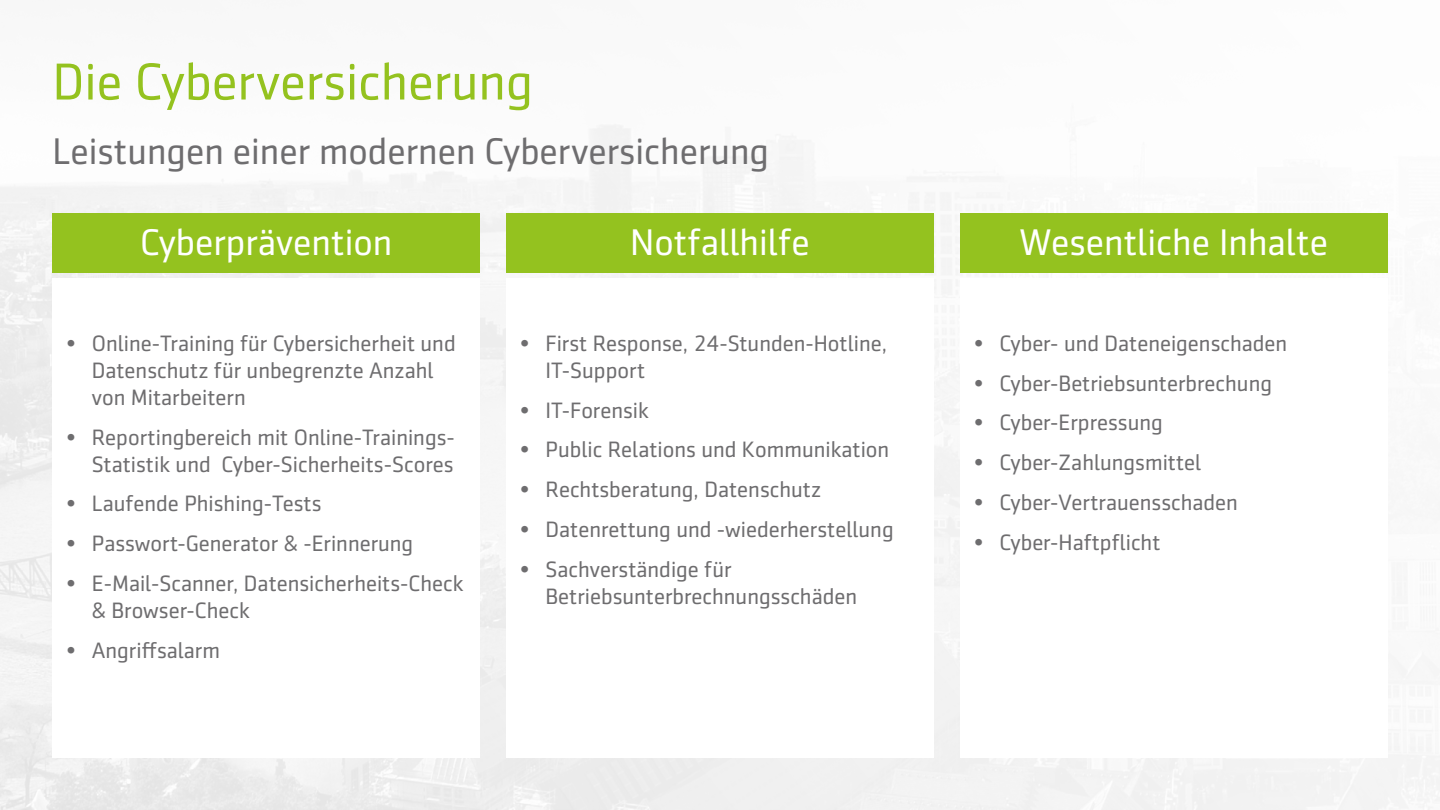
<style>
.page{position:relative;width:1440px;height:810px;background:#fff}
.page>*{position:absolute;margin:0;border:0;box-sizing:border-box;transform-origin:0 0}
.t1{font:52.5px "Sentico Sans DT";color:#94c21f}
.t2{font:37.5px "Sentico Sans DT";color:#fff}
.t3{font:37.5px "Sentico Sans DT";color:#6e6d6f}
.t4{font:22.5px/27px "Sentico Sans DT";color:#6e6d6f}
</style>
<div class="page">
<div style="left:52px;top:213px;width:428px;height:60px;background:#94c21f"></div>
<div style="left:506px;top:213px;width:428px;height:60px;background:#94c21f"></div>
<div style="left:960px;top:213px;width:428px;height:60px;background:#94c21f"></div>
<h1 class="t1" style="left:52px;top:53px;width:482px">Die Cyberversicherung</h1>
<h2 class="t3" style="left:52px;top:131px;width:718px">Leistungen einer modernen Cyberversicherung</h2>
<h2 class="t2" style="left:140px;top:221px;width:254px">Cyberprävention</h2>
<h2 class="t2" style="left:630px;top:221px;width:181px">Notfallhilfe</h2>
<h2 class="t2" style="left:1019px;top:221px;width:310px">Wesentliche Inhalte</h2>
<p class="t4" style="left:92px;top:330px;width:365px;text-indent:-26px">• Online-Training für Cybersicherheit und<br>Datenschutz für unbegrenzte Anzahl von Mitarbeitern</p>
<p class="t4" style="left:66px;top:424px;width:391px;text-align:right">• Reportingbereich mit Online-Trainings-<br>Statistik und Cyber-Sicherheits-Scores</p>
<p class="t4" style="left:66px;top:490px;width:257px">• Laufende Phishing-Tests</p>
<p class="t4" style="left:66px;top:530px;width:349px">• Passwort-Generator &amp; -Erinnerung</p>
<p class="t4" style="left:92px;top:570px;width:373px;text-indent:-26px">• E-Mail-Scanner, Datensicherheits-Check &amp; Browser-Check</p>
<p class="t4" style="left:66px;top:637px;width:156px">• Angriffsalarm</p>
<p class="t4" style="left:546px;top:330px;width:343px;text-indent:-26px">• First Response, 24-Stunden-Hotline,<br>IT-Support</p>
<p class="t4" style="left:519px;top:397px;width:131px">• IT-Forensik</p>
<p class="t4" style="left:519px;top:436px;width:372px">• Public Relations und Kommunikation</p>
<p class="t4" style="left:519px;top:476px;width:303px">• Rechtsberatung, Datenschutz</p>
<p class="t4" style="left:519px;top:516px;width:376px">• Datenrettung und -wiederherstellung</p>
<p class="t4" style="left:546px;top:556px;width:313px;text-indent:-26px">• Sachverständige für<br>Betriebsunterbrechnungsschäden</p>
<p class="t4" style="left:973px;top:330px;width:316px">• Cyber- und Dateneigenschaden</p>
<p class="t4" style="left:973px;top:370px;width:300px">• Cyber-Betriebsunterbrechung</p>
<p class="t4" style="left:973px;top:409px;width:191px">• Cyber-Erpressung</p>
<p class="t4" style="left:973px;top:449px;width:230px">• Cyber-Zahlungsmittel</p>
<p class="t4" style="left:973px;top:489px;width:266px">• Cyber-Vertrauensschaden</p>
<p class="t4" style="left:973px;top:529px;width:189px">• Cyber-Haftpflicht</p>
</div>
